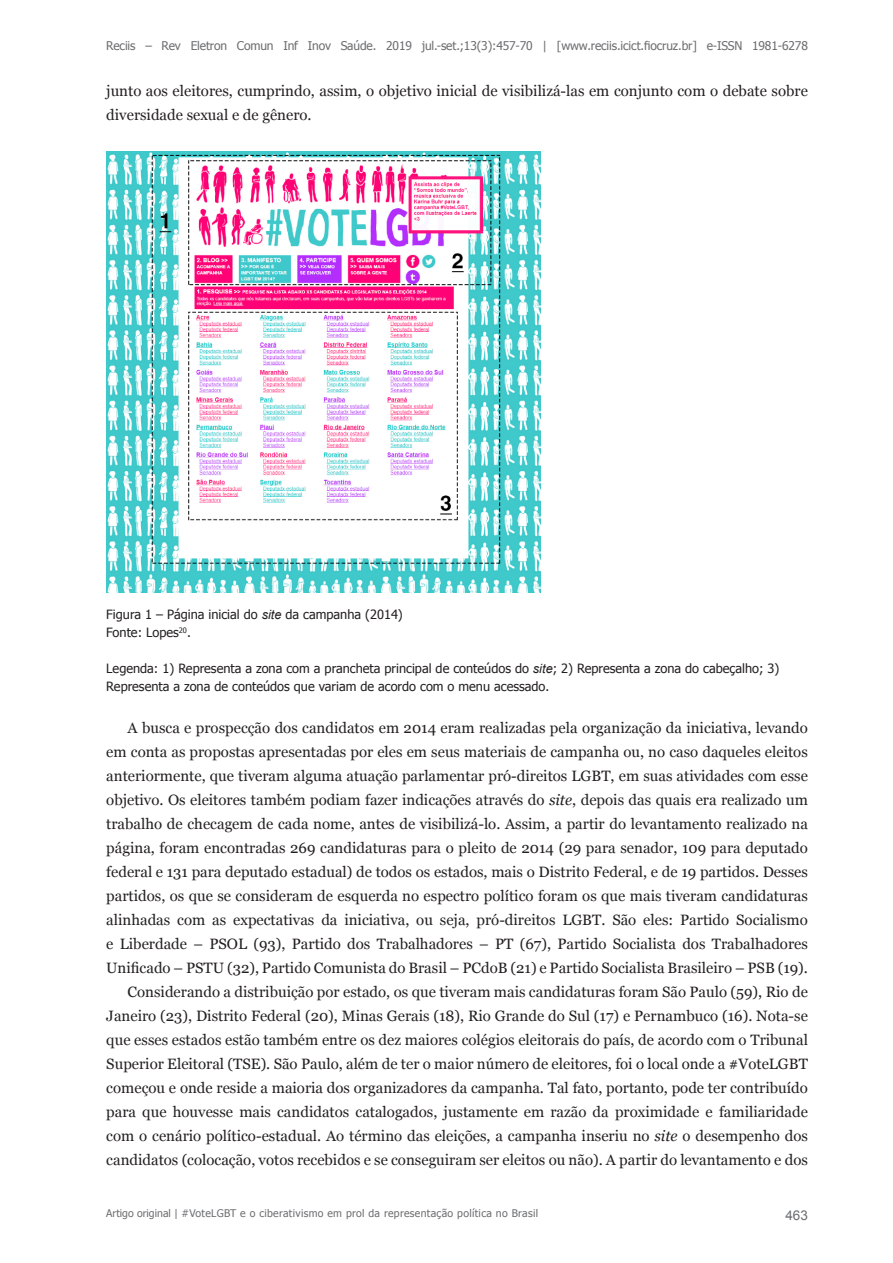
<style>
.page{position:relative;width:893px;height:1263px;background:#fff}
.page>*{position:absolute;margin:0;border:0;box-sizing:border-box;transform-origin:0 0}
.t1{font:15px/24px "Georgia";color:#231f20}
.t2{font:13.5px "Arial";color:#6c6d70}
.t3{font:12.75px/18px "Tahoma";color:#231f20}
.t4{font:12px "Tahoma";letter-spacing:-.01em;color:#6c6d70}
.t5{font:10.5px "Tahoma";letter-spacing:.03em;color:#6c6d70}
.s1{font-family:"Arial";font-style:italic}
.s2{font-style:italic}
</style>
<div class="page">
<img style="left:106px;top:152px;width:435px;height:440px">
<p class="t4" style="left:106px;top:38px;width:703px">Reciis – Rev Eletron Comun Inf Inov Saúde. 2019 jul.-set.;13(3):457-70 | [www.reciis.icict.fiocruz.br] e-ISSN 1981-6278</p>
<p class="t1" style="left:106px;top:80px;width:703px">junto aos eleitores, cumprindo, assim, o objetivo inicial de visibilizá-las em conjunto com o debate sobre diversidade sexual e de gênero.</p>
<p class="t3" style="left:106px;top:605px;width:298px">Figura 1 – Página inicial do <span class="s1">site</span> da campanha (2014)<br>Fonte: Lopes<sup>20</sup>.</p>
<p class="t3" style="left:106px;top:659px;width:675px">Legenda: 1) Representa a zona com a prancheta principal de conteúdos do <span class="s1">site</span>; 2) Representa a zona do cabeçalho; 3)<br>Representa a zona de conteúdos que variam de acordo com o menu acessado.</p>
<p class="t1" style="left:106px;top:716px;width:703px;text-align:right">A busca e prospecção dos candidatos em 2014 eram realizadas pela organização da iniciativa, levando em conta as propostas apresentadas por eles em seus materiais de campanha ou, no caso daqueles eleitos anteriormente, que tiveram alguma atuação parlamentar pró-direitos LGBT, em suas atividades com esse objetivo. Os eleitores também podiam fazer indicações através do <span class="s2">site</span>, depois das quais era realizado um trabalho de checagem de cada nome, antes de visibilizá-lo. Assim, a partir do levantamento realizado na página, foram encontradas 269 candidaturas para o pleito de 2014 (29 para senador, 109 para deputado federal e 131 para deputado estadual) de todos os estados, mais o Distrito Federal, e de 19 partidos. Desses partidos, os que se consideram de esquerda no espectro político foram os que mais tiveram candidaturas alinhadas com as expectativas da iniciativa, ou seja, pró-direitos LGBT. São eles: Partido Socialismo e Liberdade – PSOL (93), Partido dos Trabalhadores – PT (67), Partido Socialista dos Trabalhadores Unificado – PSTU (32), Partido Comunista do Brasil – PCdoB (21) e Partido Socialista Brasileiro – PSB (19).<br>Considerando a distribuição por estado, os que tiveram mais candidaturas foram São Paulo (59), Rio de Janeiro (23), Distrito Federal (20), Minas Gerais (18), Rio Grande do Sul (17) e Pernambuco (16). Nota-se que esses estados estão também entre os dez maiores colégios eleitorais do país, de acordo com o Tribunal Superior Eleitoral (TSE). São Paulo, além de ter o maior número de eleitores, foi o local onde a #VoteLGBT começou e onde reside a maioria dos organizadores da campanha. Tal fato, portanto, pode ter contribuído para que houvesse mais candidatos catalogados, justamente em razão da proximidade e familiaridade com o cenário político-estadual. Ao término das eleições, a campanha inseriu no <span class="s2">site</span> o desempenho dos candidatos (colocação, votos recebidos e se conseguiram ser eleitos ou não). A partir do levantamento e dos</p>
<p class="t5" style="left:106px;top:1206px;width:433px">Artigo original | #VoteLGBT e o ciberativismo em prol da representação política no Brasil</p>
<p class="t2" style="left:785px;top:1206px;width:24px">463</p>
</div>
